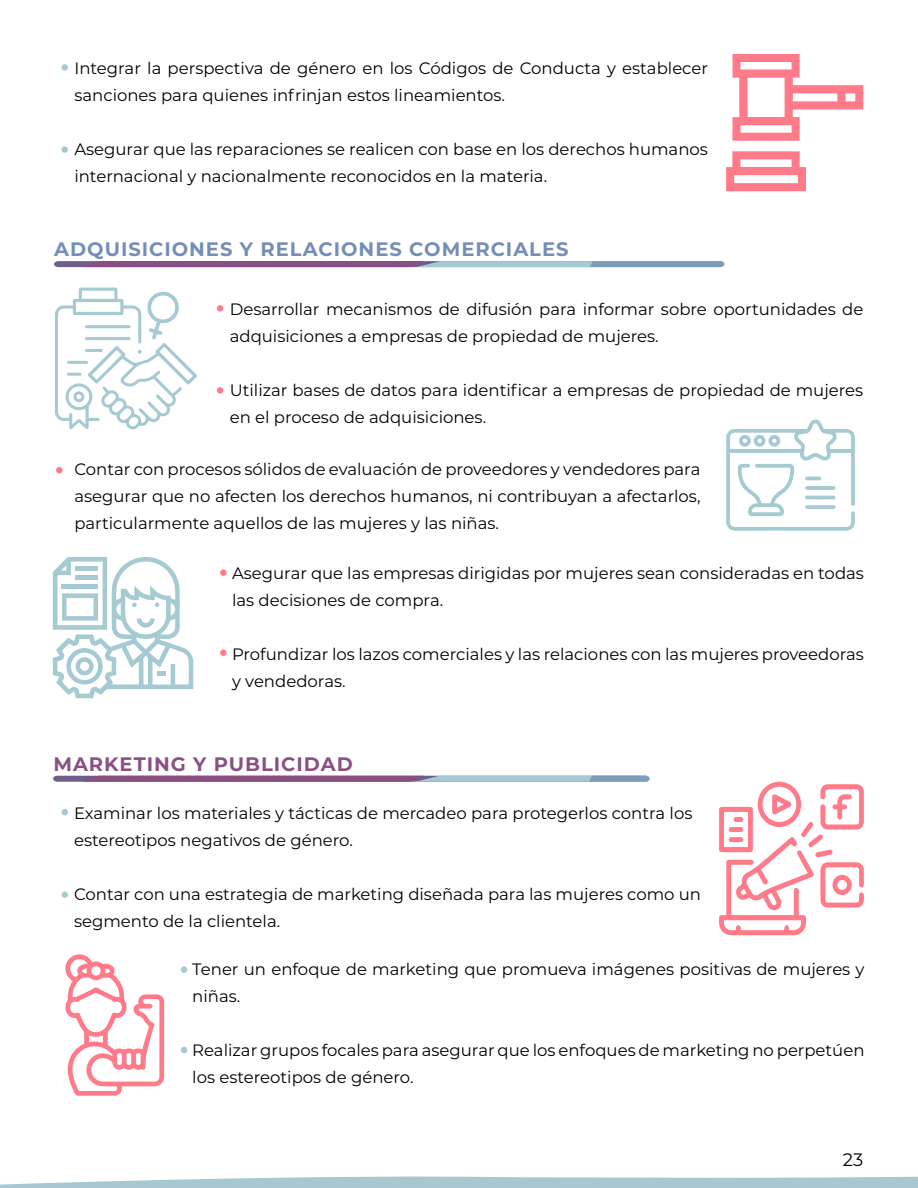
<style>
.page{position:relative;width:918px;height:1188px;background:#fff}
.page>*{position:absolute;margin:0;border:0;box-sizing:border-box;transform-origin:0 0}
.t1{font:700 19.5px "Montserrat";letter-spacing:.05em;color:#758eb7}
.t2{font:700 19.5px "Montserrat";letter-spacing:.05em;color:#8a5082}
.t3{font:18px "Montserrat";color:#000}
.t4{font:16.5px/27px "Montserrat";color:#000}
</style>
<div class="page">
<svg style="left:0;top:1176px;width:918px;height:12px"></svg>
<div style="left:56px;top:467px;width:7px;height:6px;background:#ff7b89;border-radius:50%"></div>
<div style="left:220px;top:569px;width:7px;height:7px;background:#ff7b89;border-radius:50%"></div>
<div style="left:220px;top:649px;width:7px;height:7px;background:#ff7b89;border-radius:50%"></div>
<svg style="left:726px;top:420px;width:129px;height:111px"></svg>
<svg style="left:53px;top:557px;width:140px;height:141px"></svg>
<svg style="left:54px;top:261px;width:670px;height:6px;background:#8d7da2"></svg>
<div style="left:217px;top:305px;width:6px;height:7px;background:#ff7b89;border-radius:50%"></div>
<div style="left:217px;top:387px;width:6px;height:7px;background:#ff7b89;border-radius:50%"></div>
<svg style="left:55px;top:288px;width:142px;height:142px"></svg>
<div style="left:61px;top:64px;width:7px;height:7px;background:#a5cad2;border-radius:50%"></div>
<div style="left:61px;top:146px;width:7px;height:7px;background:#a5cad2;border-radius:50%"></div>
<svg style="left:726px;top:151px;width:80px;height:40px"></svg>
<svg style="left:732px;top:54px;width:131px;height:87px"></svg>
<svg style="left:53px;top:776px;width:596px;height:6px;background:#8f7a9f"></svg>
<svg style="left:62px;top:809px;width:6px;height:6px"></svg>
<div style="left:62px;top:891px;width:6px;height:7px;background:#a5cad2;border-radius:50%"></div>
<div style="left:181px;top:966px;width:6px;height:7px;background:#a5cad2;border-radius:50%"></div>
<svg style="left:181px;top:1047px;width:6px;height:6px"></svg>
<svg style="left:719px;top:782px;width:145px;height:153px"></svg>
<svg style="left:65px;top:954px;width:99px;height:142px"></svg>
<p class="t4" style="left:74px;top:54px;width:635px">Integrar la perspectiva de género en los Códigos de Conducta y establecer sanciones para quienes infrinjan estos lineamientos.</p>
<p class="t4" style="left:74px;top:135px;width:635px">Asegurar que las reparaciones se realicen con base en los derechos humanos internacional y nacionalmente reconocidos en la materia.</p>
<p class="t1" style="left:54px;top:235px;width:516px">ADQUISICIONES Y RELACIONES COMERCIALES</p>
<p class="t4" style="left:230px;top:295px;width:635px">Desarrollar mecanismos de difusión para informar sobre oportunidades de adquisiciones a empresas de propiedad de mujeres.</p>
<p class="t4" style="left:230px;top:376px;width:635px">Utilizar bases de datos para identificar a empresas de propiedad de mujeres en el proceso de adquisiciones.</p>
<p class="t4" style="left:74px;top:456px;width:628px;text-align:justify">Contar con procesos sólidos de evaluación de proveedores y vendedores para asegurar que no afecten los derechos humanos, ni contribuyan a afectarlos, particularmente aquellos de las mujeres y las niñas.</p>
<p class="t4" style="left:232px;top:559px;width:633px">Asegurar que las empresas dirigidas por mujeres sean consideradas en todas las decisiones de compra.</p>
<p class="t4" style="left:232px;top:640px;width:633px">Profundizar los lazos comerciales y las relaciones con las mujeres proveedoras y vendedoras.</p>
<p class="t2" style="left:53px;top:750px;width:301px">MARKETING Y PUBLICIDAD</p>
<p class="t4" style="left:74px;top:799px;width:620px">Examinar los materiales y tácticas de mercadeo para protegerlos contra los estereotipos negativos de género.</p>
<p class="t4" style="left:74px;top:880px;width:628px">Contar con una estrategia de marketing diseñada para las mujeres como un segmento de la clientela.</p>
<p class="t4" style="left:192px;top:955px;width:674px">Tener un enfoque de marketing que promueva imágenes positivas de mujeres y niñas.</p>
<p class="t4" style="left:192px;top:1036px;width:674px">Realizar grupos focales para asegurar que los enfoques de marketing no perpetúen los estereotipos de género.</p>
<p class="t3" style="left:843px;top:1148px;width:22px">23</p>
</div>
